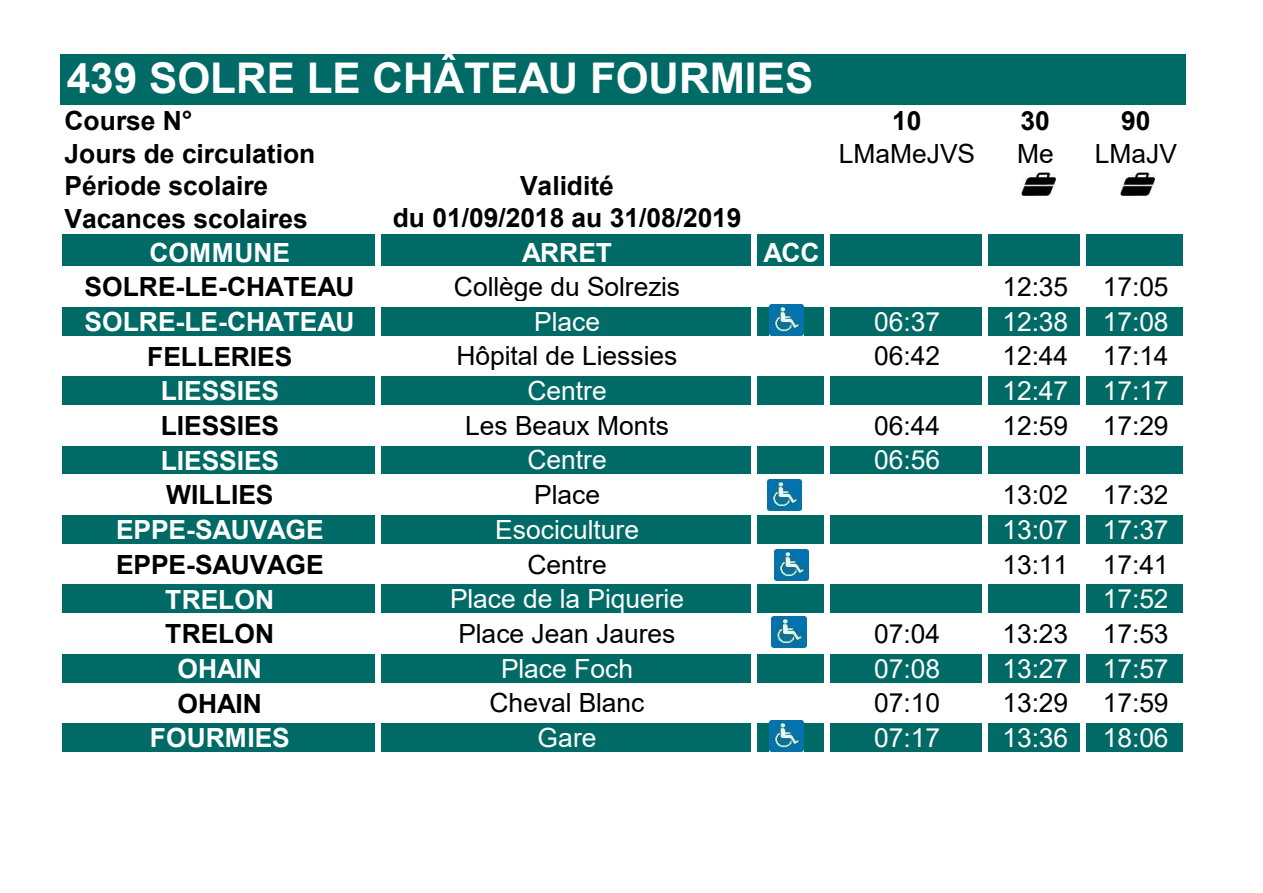
<style>
.page{position:relative;width:1263px;height:893px;background:#fff}
.page>*{position:absolute;margin:0;border:0;box-sizing:border-box;transform-origin:0 0}
.t1{font:700 42.3px "Arial";color:#fff}
.t2{font:26.4px "Arial";color:#000}
.t3{font:700 26.4px "Arial";color:#000}
.t4{font:26.4px "Arial";color:#fff}
.t5{font:700 26.4px "Arial";color:#fff}
</style>
<div class="page">
<div style="left:61px;top:54px;width:1125px;height:51px;background:#006b66"></div>
<div style="left:61px;top:234px;width:1125px;height:35px;background:#006b66"></div>
<div style="left:61px;top:304px;width:1125px;height:35px;background:#006b66"></div>
<div style="left:61px;top:373px;width:1125px;height:35px;background:#006b66"></div>
<div style="left:61px;top:443px;width:1125px;height:35px;background:#006b66"></div>
<div style="left:61px;top:512px;width:1125px;height:35px;background:#006b66"></div>
<div style="left:61px;top:581px;width:1125px;height:35px;background:#006b66"></div>
<div style="left:61px;top:651px;width:1125px;height:35px;background:#006b66"></div>
<div style="left:61px;top:720px;width:1125px;height:35px;background:#006b66"></div>
<div style="left:57px;top:234px;width:5px;height:523px;background:#fff"></div>
<div style="left:375px;top:234px;width:5px;height:523px;background:#fff"></div>
<div style="left:752px;top:234px;width:5px;height:523px;background:#fff"></div>
<div style="left:824px;top:234px;width:5px;height:523px;background:#fff"></div>
<div style="left:982px;top:234px;width:5px;height:523px;background:#fff"></div>
<div style="left:1081px;top:234px;width:5px;height:523px;background:#fff"></div>
<div style="left:1183px;top:234px;width:5px;height:523px;background:#fff"></div>
<div style="left:62px;top:267px;width:1126px;height:5px;background:#fff"></div>
<div style="left:62px;top:301px;width:1126px;height:5px;background:#fff"></div>
<div style="left:62px;top:336px;width:1126px;height:5px;background:#fff"></div>
<div style="left:62px;top:371px;width:1126px;height:5px;background:#fff"></div>
<div style="left:62px;top:405px;width:1126px;height:6px;background:#fff"></div>
<div style="left:62px;top:440px;width:1126px;height:5px;background:#fff"></div>
<div style="left:62px;top:475px;width:1126px;height:5px;background:#fff"></div>
<div style="left:62px;top:510px;width:1126px;height:5px;background:#fff"></div>
<div style="left:62px;top:544px;width:1126px;height:5px;background:#fff"></div>
<div style="left:62px;top:579px;width:1126px;height:5px;background:#fff"></div>
<div style="left:62px;top:614px;width:1126px;height:5px;background:#fff"></div>
<div style="left:62px;top:648px;width:1126px;height:5px;background:#fff"></div>
<div style="left:62px;top:683px;width:1126px;height:5px;background:#fff"></div>
<div style="left:62px;top:718px;width:1126px;height:5px;background:#fff"></div>
<div style="left:62px;top:752px;width:1126px;height:5px;background:#fff"></div>
<img style="left:1022px;top:172px;width:34px;height:24px">
<img style="left:1120px;top:172px;width:34px;height:24px">
<img style="left:770px;top:304px;width:34px;height:31px">
<img style="left:768px;top:480px;width:34px;height:31px">
<img style="left:774px;top:549px;width:34px;height:31px">
<img style="left:772px;top:617px;width:34px;height:31px">
<img style="left:770px;top:721px;width:34px;height:31px">
<p class="t1" style="left:67px;top:48px;width:748px">439 SOLRE LE CHÂTEAU FOURMIES</p>
<p class="t3" style="left:65px;top:103px;width:129px">Course N°</p>
<p class="t3" style="left:892px;top:103px;width:31px">10</p>
<p class="t3" style="left:1020px;top:103px;width:31px">30</p>
<p class="t3" style="left:1121px;top:103px;width:31px">90</p>
<p class="t3" style="left:65px;top:135px;width:252px">Jours de circulation</p>
<p class="t2" style="left:839px;top:135px;width:138px">LMaMeJVS</p>
<p class="t2" style="left:1017px;top:135px;width:38px">Me</p>
<p class="t2" style="left:1095px;top:135px;width:84px">LMaJV</p>
<p class="t3" style="left:65px;top:167px;width:205px">Période scolaire</p>
<p class="t3" style="left:520px;top:167px;width:95px">Validité</p>
<p class="t3" style="left:65px;top:200px;width:245px">Vacances scolaires</p>
<p class="t3" style="left:393px;top:199px;width:350px">du 01/09/2018 au 31/08/2019</p>
<p class="t5" style="left:149px;top:234px;width:142px">COMMUNE</p>
<p class="t5" style="left:522px;top:234px;width:92px">ARRET</p>
<p class="t5" style="left:763px;top:234px;width:58px">ACC</p>
<p class="t3" style="left:85px;top:268px;width:272px">SOLRE-LE-CHATEAU</p>
<p class="t2" style="left:454px;top:268px;width:228px">Collège du Solrezis</p>
<p class="t2" style="left:1002px;top:268px;width:67px">12:35</p>
<p class="t2" style="left:1103px;top:268px;width:67px">17:05</p>
<p class="t5" style="left:85px;top:303px;width:272px">SOLRE-LE-CHATEAU</p>
<p class="t4" style="left:534px;top:303px;width:67px">Place</p>
<p class="t4" style="left:874px;top:303px;width:67px">06:37</p>
<p class="t4" style="left:1002px;top:303px;width:67px">12:38</p>
<p class="t4" style="left:1103px;top:303px;width:67px">17:08</p>
<p class="t3" style="left:147px;top:338px;width:147px">FELLERIES</p>
<p class="t2" style="left:456px;top:338px;width:223px">Hôpital de Liessies</p>
<p class="t2" style="left:874px;top:338px;width:67px">06:42</p>
<p class="t2" style="left:1002px;top:338px;width:67px">12:44</p>
<p class="t2" style="left:1103px;top:338px;width:67px">17:14</p>
<p class="t5" style="left:161px;top:372px;width:120px">LIESSIES</p>
<p class="t4" style="left:527px;top:373px;width:81px">Centre</p>
<p class="t4" style="left:1002px;top:373px;width:67px">12:47</p>
<p class="t4" style="left:1103px;top:373px;width:67px">17:17</p>
<p class="t3" style="left:161px;top:407px;width:120px">LIESSIES</p>
<p class="t2" style="left:465px;top:407px;width:205px">Les Beaux Monts</p>
<p class="t2" style="left:874px;top:407px;width:67px">06:44</p>
<p class="t2" style="left:1002px;top:407px;width:67px">12:59</p>
<p class="t2" style="left:1103px;top:407px;width:67px">17:29</p>
<p class="t5" style="left:161px;top:442px;width:120px">LIESSIES</p>
<p class="t4" style="left:527px;top:442px;width:81px">Centre</p>
<p class="t4" style="left:874px;top:442px;width:67px">06:56</p>
<p class="t3" style="left:166px;top:477px;width:109px">WILLIES</p>
<p class="t2" style="left:534px;top:477px;width:67px">Place</p>
<p class="t2" style="left:1002px;top:477px;width:67px">13:02</p>
<p class="t2" style="left:1103px;top:477px;width:67px">17:32</p>
<p class="t5" style="left:116px;top:511px;width:209px">EPPE-SAUVAGE</p>
<p class="t4" style="left:495px;top:511px;width:145px">Esociculture</p>
<p class="t4" style="left:1002px;top:511px;width:67px">13:07</p>
<p class="t4" style="left:1103px;top:511px;width:67px">17:37</p>
<p class="t3" style="left:116px;top:546px;width:209px">EPPE-SAUVAGE</p>
<p class="t2" style="left:527px;top:546px;width:81px">Centre</p>
<p class="t2" style="left:1002px;top:546px;width:67px">13:11</p>
<p class="t2" style="left:1103px;top:546px;width:67px">17:41</p>
<p class="t5" style="left:165px;top:581px;width:111px">TRELON</p>
<p class="t4" style="left:450px;top:581px;width:236px">Place de la Piquerie</p>
<p class="t4" style="left:1103px;top:581px;width:67px">17:52</p>
<p class="t3" style="left:165px;top:615px;width:111px">TRELON</p>
<p class="t2" style="left:458px;top:615px;width:219px">Place Jean Jaures</p>
<p class="t2" style="left:874px;top:615px;width:67px">07:04</p>
<p class="t2" style="left:1002px;top:615px;width:67px">13:23</p>
<p class="t2" style="left:1103px;top:615px;width:67px">17:53</p>
<p class="t5" style="left:178px;top:650px;width:86px">OHAIN</p>
<p class="t4" style="left:501px;top:650px;width:134px">Place Foch</p>
<p class="t4" style="left:874px;top:650px;width:67px">07:08</p>
<p class="t4" style="left:1002px;top:650px;width:67px">13:27</p>
<p class="t4" style="left:1103px;top:650px;width:67px">17:57</p>
<p class="t3" style="left:178px;top:685px;width:86px">OHAIN</p>
<p class="t2" style="left:490px;top:685px;width:156px">Cheval Blanc</p>
<p class="t2" style="left:874px;top:685px;width:67px">07:10</p>
<p class="t2" style="left:1002px;top:685px;width:67px">13:29</p>
<p class="t2" style="left:1103px;top:685px;width:67px">17:59</p>
<p class="t5" style="left:150px;top:719px;width:142px">FOURMIES</p>
<p class="t4" style="left:538px;top:719px;width:60px">Gare</p>
<p class="t4" style="left:874px;top:719px;width:67px">07:17</p>
<p class="t4" style="left:1002px;top:719px;width:67px">13:36</p>
<p class="t4" style="left:1103px;top:719px;width:67px">18:06</p>
</div>
